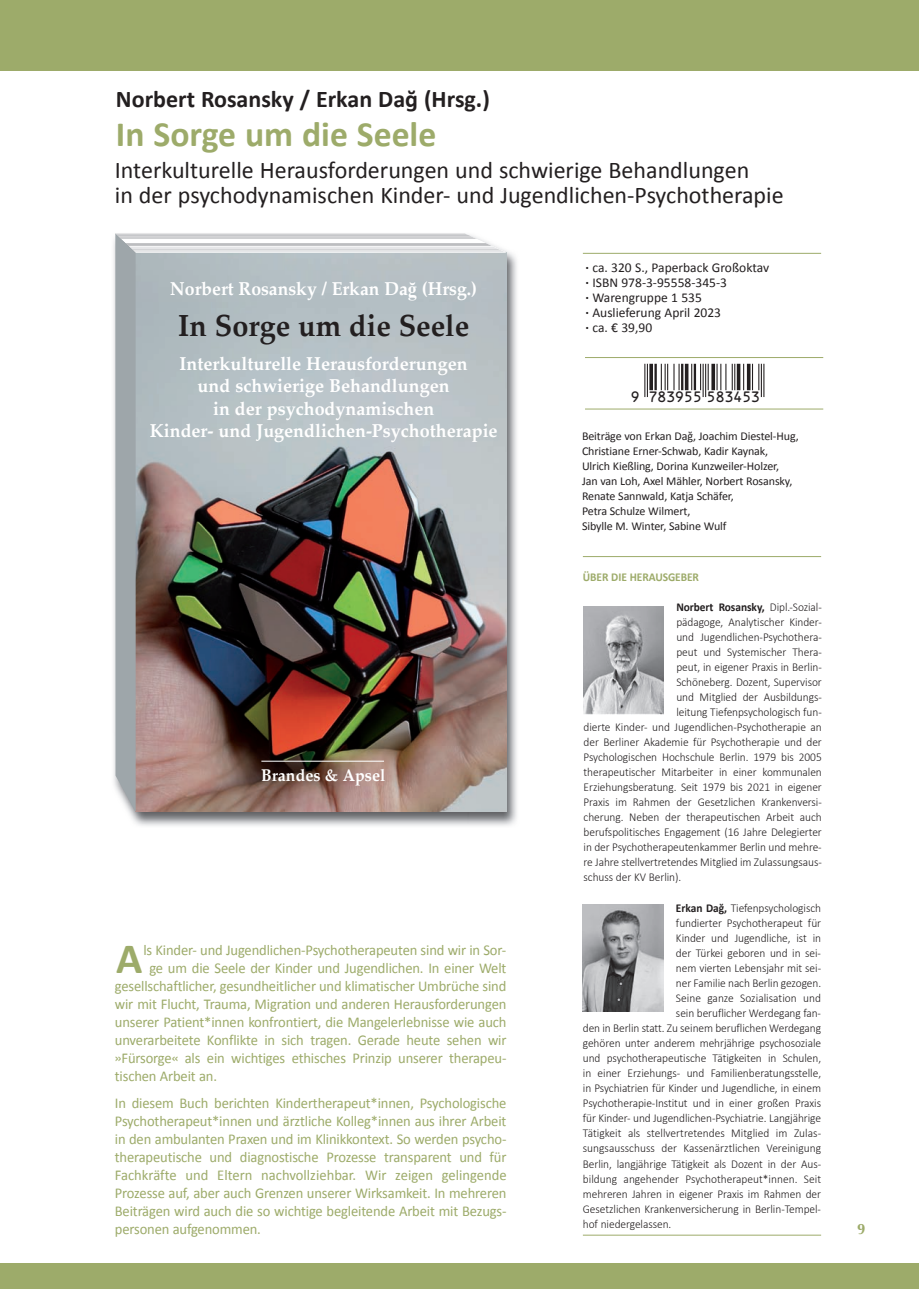
<style>
.page{position:relative;width:919px;height:1289px;background:#fff}
.page>*{position:absolute;margin:0;border:0;box-sizing:border-box;transform-origin:0 0}
.t1{font:700 43.35px "Calibri";color:#9dab6a}
.t2{font:700 35.7px "Calibri";color:#9dab6a}
.t3{font:700 30.45px "Palatino";color:#231f20;scale:.94 1}
.t4{font:24px/25.5px "Calibri";color:#231f20}
.t5{font:700 24px "Calibri";color:#231f20}
.t6{font:700 18.6px/22.4px "Palatino";color:#fff;text-align:center;scale:.96 1}
.t7{font:700 18.6px "Palatino";color:#fff;scale:.94 1}
.t8{font:700 16.95px "Palatino";color:#fff;scale:.94 1}
.t9{font:15px/18px "Calibri";letter-spacing:-.01em;color:#9dab6a;text-align:justify}
.t10{font:700 15px "CG Omega";color:#9dab6a}
.t11{font:13.95px "OCRB";letter-spacing:-.085em;color:#231f20}
.t12{font:13.5px/15px "Calibri";color:#231f20}
.t13{font:300 12px "Calibri";letter-spacing:-.005em;color:#231f20;scale:.95 1}
.t14{font:12px/15px "Calibri";letter-spacing:-.01em;color:#231f20}
.t15{font:700 12px "Calibri";letter-spacing:-.005em;color:#231f20;scale:.95 1}
.t16{font:700 12px "Calibri";letter-spacing:-.005em;color:#9dab6a;scale:.95 1}
.s1{font-family:"Times New Roman";font-size:20.85px}
.s2{font-family:"Helvetica Neue"}
.s3{font-weight:700}
.s4{font-weight:300}
</style>
<div class="page">
<div style="left:0;top:0;width:918px;height:70px;background:#9dab6a"></div>
<div style="left:0;top:1263px;width:918px;height:25px;background:#9dab6a"></div>
<img style="left:113px;top:240px;width:404px;height:586px">
<svg style="left:115px;top:233px;width:392px;height:579px;background:#918988"></svg>
<hr style="left:583px;top:253px;width:238px;height:1px;background:#9dab6a">
<hr style="left:585px;top:409px;width:238px;height:1px;background:#9dab6a">
<hr style="left:585px;top:357px;width:238px;height:1px;background:#9dab6a">
<hr style="left:583px;top:556px;width:238px;height:1px;background:#9dab6a">
<hr style="left:583px;top:1234px;width:238px;height:1px;background:#9dab6a">
<img style="left:583px;top:607px;width:80px;height:107px">
<img style="left:583px;top:904px;width:80px;height:107px">
<hr style="left:763px;top:364px;width:1px;height:33px;background:#231f20">
<hr style="left:760px;top:364px;width:1px;height:33px;background:#231f20">
<svg style="left:752px;top:364px;width:7px;height:26px"></svg>
<svg style="left:746px;top:364px;width:4px;height:26px"></svg>
<svg style="left:743px;top:364px;width:1px;height:26px"></svg>
<svg style="left:736px;top:364px;width:4px;height:26px"></svg>
<svg style="left:716px;top:364px;width:19px;height:26px"></svg>
<svg style="left:711px;top:364px;width:4px;height:26px"></svg>
<svg style="left:707px;top:364px;width:1px;height:26px"></svg>
<hr style="left:705px;top:364px;width:1px;height:33px;background:#231f20">
<hr style="left:702px;top:364px;width:1px;height:33px;background:#231f20">
<svg style="left:700px;top:364px;width:1px;height:26px"></svg>
<hr style="left:693px;top:364px;width:3px;height:26px;background:#231f20">
<svg style="left:691px;top:364px;width:1px;height:26px"></svg>
<svg style="left:684px;top:364px;width:4px;height:26px"></svg>
<hr style="left:681px;top:364px;width:2px;height:26px;background:#231f20">
<svg style="left:660px;top:364px;width:19px;height:26px"></svg>
<hr style="left:654px;top:364px;width:2px;height:26px;background:#231f20">
<svg style="left:649px;top:364px;width:4px;height:26px"></svg>
<hr style="left:646px;top:364px;width:2px;height:33px;background:#231f20">
<hr style="left:644px;top:364px;width:1px;height:33px;background:#231f20">
<h3 class="t5" style="left:116px;top:84px;width:375px">Norbert Rosansky / Erkan Dağ (Hrsg.)</h3>
<h2 class="t2" style="left:116px;top:112px;width:322px">In Sorge um die Seele</h2>
<h3 class="t4" style="left:115px;top:156px;width:670px">Interkulturelle Herausforderungen und schwierige Behandlungen<br>in der psychodynamischen Kinder- und Jugendlichen-Psychotherapie</h3>
<h3 class="t7" style="left:170px;top:278px;width:328px">Norbert Rosansky / Erkan Da<span class="s1">ğ</span> (Hrsg.)</h3>
<h3 class="t3" style="left:178px;top:308px;width:311px">In Sorge um die Seele</h3>
<h3 class="t6" style="left:150px;top:352px;width:364px">Interkulturelle Herausforderungen<br>und schwierige Behandlungen<br>in der psychodynamischen<br>Kinder- und Jugendlichen-Psychotherapie</h3>
<h3 class="t8" style="left:261px;top:765px;width:134px">Brandes &amp; Apsel</h3>
<p class="t9" style="left:143px;top:940px;width:364px">ls Kinder- und Jugendlichen-Psychotherapeuten sind wir in Sor-</p>
<p class="t9" style="left:149px;top:958px;width:358px">ge um die Seele der Kinder und Jugendlichen. In einer Welt</p>
<p class="t9" style="left:115px;top:976px;width:393px">gesellschaftlicher, gesundheitlicher und klimatischer Umbrüche sind</p>
<p class="t9" style="left:115px;top:994px;width:393px">wir mit Flucht, Trauma, Migration und anderen Herausforderungen</p>
<p class="t9" style="left:115px;top:1012px;width:393px">unserer Patient*innen konfrontiert, die Mangelerlebnisse wie auch</p>
<p class="t9" style="left:115px;top:1030px;width:393px">unverarbeitete Konflikte in sich tragen. Gerade heute sehen wir</p>
<p class="t9" style="left:115px;top:1048px;width:393px"><span class="s2">»</span>Fürsorge<span class="s2">«</span> als ein wichtiges ethisches Prinzip unserer therapeu-</p>
<p class="t9" style="left:115px;top:1066px;width:104px">tischen Arbeit an.</p>
<p class="t9" style="left:115px;top:1093px;width:393px">In diesem Buch berichten Kindertherapeut*innen, Psycho logische Psychotherapeut*innen und ärztliche Kolleg*innen aus ihrer Arbeit in den ambulanten Praxen und im Klinikkontext. So werden psycho&shy;therapeutische und diagnostische Prozesse transparent und für Fachkräfte und Eltern nachvollziehbar. Wir zeigen gelingende Prozesse auf, aber auch Grenzen unserer Wirksamkeit. In mehreren Beiträgen wird auch die so wichtige begleitende Arbeit mit Bezugs&shy;personen aufgenommen.</p>
<h1 class="t1" style="left:116px;top:932px;width:28px">A</h1>
<p class="t12" style="left:585px;top:259px;width:185px"><span class="s3">·</span> ca. 320 S., Paperback Großoktav <span class="s3">·</span> ISBN 978-3-95558-345-3<br><span class="s3">·</span> Warengruppe 1 535<br><span class="s3">·</span> Auslieferung April 2023<br><span class="s3">·</span> ca. € 39,90</p>
<p class="t11" style="left:630px;top:389px;width:132px">9 783955 583453</p>
<p class="t14" style="left:582px;top:428px;width:218px">Beiträge von Erkan Dağ, Joachim Diestel-Hug, Christiane Erner-Schwab, Kadir Kaynak, Ulrich Kießling, Dorina Kunzweiler-Holzer,<br>Jan van Loh, Axel Mähler, Norbert Rosansky, Renate Sannwald, Katja Schäfer,<br>Petra Schulze Wilmert,<br>Sibylle M. Winter, Sabine Wulf</p>
<p class="t16" style="left:583px;top:569px;width:124px">ÜBER DIE HERAUSGEBER</p>
<p class="t15" style="left:676px;top:599px;width:155px">Norbert Rosansky, <span class="s4">Dipl.-Sozial-</span></p>
<p class="t13" style="left:676px;top:614px;width:155px">pädagoge, Analytischer Kinder-</p>
<p class="t13" style="left:676px;top:629px;width:155px">und Jugendlichen-Psychothera-</p>
<p class="t13" style="left:676px;top:644px;width:155px">peut und Systemischer Thera-</p>
<p class="t13" style="left:676px;top:659px;width:155px">peut, in eigener Praxis in Berlin-</p>
<p class="t13" style="left:676px;top:674px;width:155px">Schöneberg. Dozent, Supervisor</p>
<p class="t13" style="left:676px;top:689px;width:155px">und Mitglied der Ausbildungs-</p>
<p class="t13" style="left:676px;top:704px;width:155px">leitung Tiefenpsychologisch fun-</p>
<p class="t13" style="left:583px;top:719px;width:252px">dierte Kinder- und Jugendlichen-Psychotherapie an</p>
<p class="t13" style="left:583px;top:734px;width:252px">der Berliner Akademie für Psychotherapie und der</p>
<p class="t13" style="left:583px;top:749px;width:252px">Psychologischen Hochschule Berlin. 1979 bis 2005</p>
<p class="t13" style="left:583px;top:764px;width:252px">therapeutischer Mitarbeiter in einer kommunalen</p>
<p class="t13" style="left:583px;top:779px;width:252px">Erziehungsberatung. Seit 1979 bis 2021 in eigener</p>
<p class="t13" style="left:583px;top:794px;width:252px">Praxis im Rahmen der Gesetzlichen Krankenversi-</p>
<p class="t13" style="left:583px;top:809px;width:252px">cherung. Neben der therapeutischen Arbeit auch</p>
<p class="t13" style="left:583px;top:824px;width:252px">berufspolitisches Engagement (16 Jahre Delegierter</p>
<p class="t13" style="left:583px;top:839px;width:252px">in der Psychotherapeutenkammer Berlin und mehre-</p>
<p class="t13" style="left:583px;top:854px;width:252px">re Jahre stellvertretendes Mitglied im Zulassungsaus-</p>
<p class="t13" style="left:583px;top:869px;width:104px">schuss der KV Berlin).</p>
<p class="t13" style="left:676px;top:900px;width:154px"><span class="s3">Erkan Dağ,</span> Tiefenpsychologisch</p>
<p class="t13" style="left:676px;top:915px;width:154px">fundierter Psychotherapeut für</p>
<p class="t13" style="left:676px;top:930px;width:154px">Kinder und Jugendliche, ist in</p>
<p class="t13" style="left:676px;top:945px;width:154px">der Türkei geboren und in sei-</p>
<p class="t13" style="left:676px;top:960px;width:154px">nem vierten Lebensjahr mit sei-</p>
<p class="t13" style="left:676px;top:975px;width:154px">ner Familie nach Berlin gezogen.</p>
<p class="t13" style="left:676px;top:990px;width:154px">Seine ganze Sozialisation und</p>
<p class="t13" style="left:676px;top:1005px;width:154px">sein beruflicher Werdegang fan-</p>
<p class="t13" style="left:583px;top:1020px;width:252px">den in Berlin statt. Zu seinem beruflichen Werdegang</p>
<p class="t13" style="left:583px;top:1035px;width:252px">gehören unter anderem mehrjährige psychosoziale</p>
<p class="t13" style="left:583px;top:1050px;width:252px">und psychotherapeutische Tätigkeiten in Schulen,</p>
<p class="t13" style="left:583px;top:1065px;width:252px">in einer Erziehungs- und Familienberatungsstelle,</p>
<p class="t13" style="left:583px;top:1080px;width:252px">in Psychiatrien für Kinder und Jugendliche, in einem</p>
<p class="t13" style="left:583px;top:1095px;width:252px">Psychotherapie-Institut und in einer großen Praxis</p>
<p class="t13" style="left:583px;top:1110px;width:252px">für Kinder- und Jugendlichen-Psychiatrie. Langjährige</p>
<p class="t13" style="left:583px;top:1125px;width:252px">Tätigkeit als stellvertretendes Mitglied im Zulas-</p>
<p class="t13" style="left:583px;top:1140px;width:252px">sungsausschuss der Kassenärztlichen Vereinigung</p>
<p class="t13" style="left:583px;top:1155px;width:252px">Berlin, langjährige Tätigkeit als Dozent in der Aus-</p>
<p class="t13" style="left:583px;top:1170px;width:252px">bildung angehender Psychotherapeut*innen. Seit</p>
<p class="t13" style="left:583px;top:1185px;width:252px">mehreren Jahren in eigener Praxis im Rahmen der</p>
<p class="t13" style="left:583px;top:1200px;width:252px">Gesetzlichen Krankenversicherung in Berlin-Tempel-</p>
<p class="t13" style="left:583px;top:1215px;width:95px">hof niedergelassen.</p>
<p class="t10" style="left:857px;top:1219px;width:10px">9</p>
</div>
